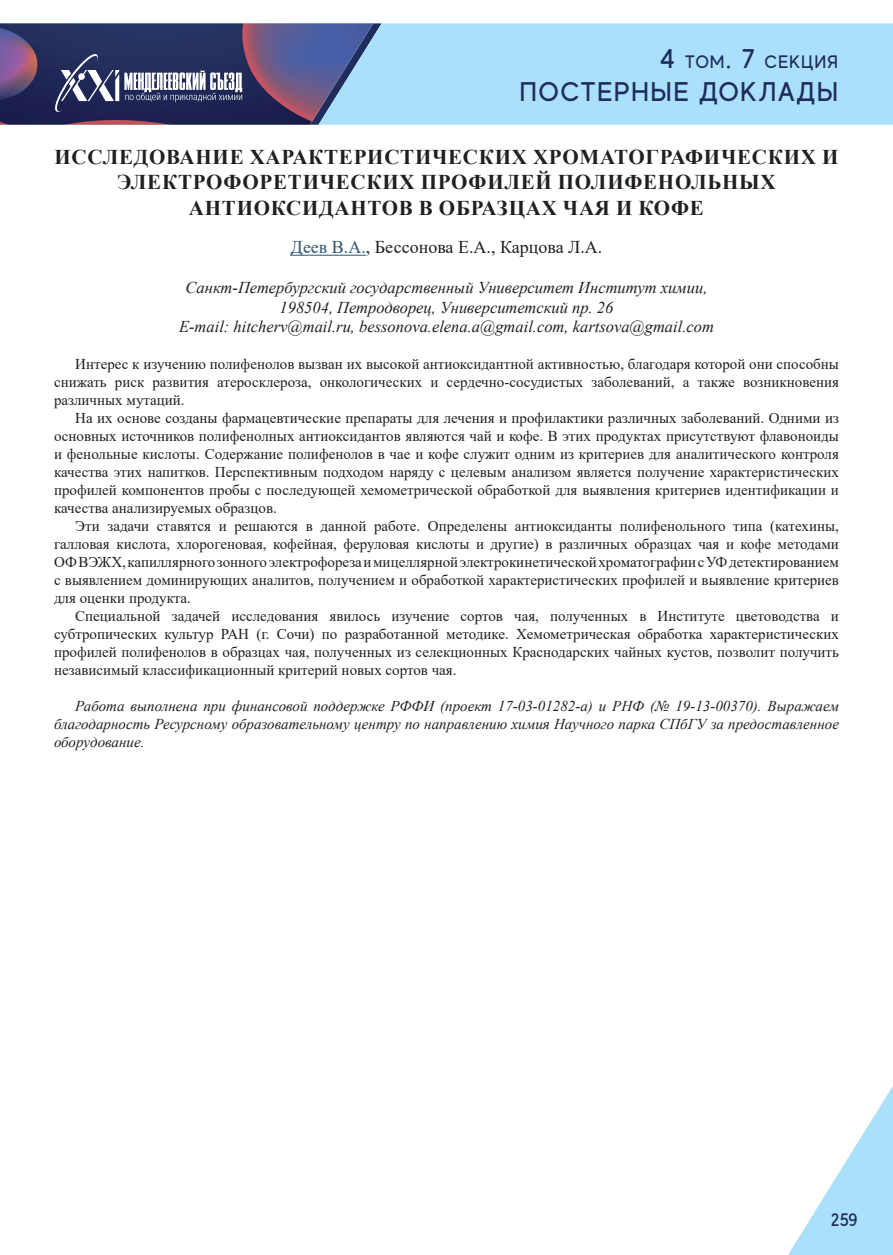
<style>
.page{position:relative;width:893px;height:1255px;background:#fff}
.page>*{position:absolute;margin:0;border:0;box-sizing:border-box;transform-origin:0 0}
.t1{font:500 27px "MADE Evolve Sans";letter-spacing:.05em;color:#1f2c5d}
.t2{font:700 21px/25.2px "Times New Roman";letter-spacing:.035em;color:#231f20;text-align:center}
.t3{font:18px "Times New Roman";color:#231f20}
.t4{font:500 18px "MADE Evolve Sans";letter-spacing:.05em;color:#1f2c5d}
.t5{font:italic 16.5px/19.8px "Times New Roman";color:#231f20;text-align:center}
.t6{font:15px/18px "Times New Roman";color:#231f20;text-align:justify}
.t7{font:italic 15px/18px "Times New Roman";color:#231f20;text-align:justify}
.s1{font-size:27px}
.s2{color:#2e576f}
</style>
<div class="page">
<div style="left:382px;top:23px;width:511px;height:102px;background:#aae0f9"></div>
<svg style="left:788px;top:1086px;width:105px;height:168px"></svg>
<svg style="left:0;top:23px;width:382px;height:102px;background:#51547e"></svg>
<hr style="left:290px;top:255px;width:76px;height:1px;background:#2e576f">
<p class="t4" style="left:660px;top:51px;width:179px"><span class="s1">4</span> ТОМ<span class="s1">. 7</span> СЕКЦИЯ</p>
<h1 class="t1" style="left:520px;top:74px;width:320px">ПОСТЕРНЫЕ ДОКЛАДЫ</h1>
<h2 class="t2" style="left:54px;top:144px;width:785px">ИССЛЕДОВАНИЕ ХАРАКТЕРИСТИЧЕСКИХ ХРОМАТОГРАФИЧЕСКИХ И<br>ЭЛЕКТРОФОРЕТИЧЕСКИХ ПРОФИЛЕЙ ПОЛИФЕНОЛЬНЫХ<br>АНТИОКСИДАНТОВ В ОБРАЗЦАХ ЧАЯ И КОФЕ</h2>
<p class="t3" style="left:290px;top:234px;width:313px"><span class="s2">Деев В.А.</span>, Бессонова Е.А., Карцова Л.А.</p>
<p class="t5" style="left:179px;top:277px;width:536px">Санкт-Петербургский государственный Университет Институт химии,<br>198504, Петродворец, Университетский пр. 26<br>Е-mail: hitcherv@mail.ru, bessonova.elena.a@gmail.com, kartsova@gmail.com</p>
<p class="t6" style="left:54px;top:354px;width:786px;text-indent:21px">Интерес к изучению полифенолов вызван их высокой антиоксидантной активностью, благодаря которой они способны снижать риск развития атеросклероза, онкологических и сердечно-сосудистых заболеваний, а также возникновения различных мутаций.</p>
<p class="t6" style="left:54px;top:408px;width:786px;text-indent:21px">На их основе созданы фармацевтические препараты для лечения и профилактики различных заболеваний. Одними из основных источников полифенолных антиоксидантов являются чай и кофе. В этих продуктах присутствуют флавоноиды и фенольные кислоты. Содержание полифенолов в чае и кофе служит одним из критериев для аналитического контроля качества этих напитков. Перспективным подходом наряду с целевым анализом является получение характеристических профилей компонентов пробы с последующей хемометрической обработкой для выявления критериев идентификации и качества анализируемых образцов.</p>
<p class="t6" style="left:54px;top:516px;width:786px;text-indent:21px">Эти задачи ставятся и решаются в данной работе. Определены антиоксиданты полифенольного типа (катехины, галловая кислота, хлорогеновая, кофейная, феруловая кислоты и другие) в различных образцах чая и кофе методами ОФ ВЭЖХ, капиллярного зонного электрофореза и мицеллярной электрокинетической хроматографии с УФ детектированием с выявлением доминирующих аналитов, получением и обработкой характеристических профилей и выявление критериев для оценки продукта.</p>
<p class="t6" style="left:54px;top:606px;width:786px;text-indent:21px">Специальной задачей исследования явилось изучение сортов чая, полученных в Институте цветоводства и субтропических культур РАН (г. Сочи) по разработанной методике. Хемометрическая обработка характеристических профилей полифенолов в образцах чая, полученных из селекционных Краснодарских чайных кустов, позволит получить независимый классификационный критерий новых сортов чая.</p>
<p class="t7" style="left:54px;top:696px;width:786px;text-indent:21px">Работа выполнена при финансовой поддержке РФФИ (проект 17-03-01282-а) и РНФ (№ 19-13-00370). Выражаем благодарность Ресурсному образовательному центру по направлению химия Научного парка СПбГУ за предоставленное оборудование.</p>
<p class="t4" style="left:831px;top:1208px;width:28px">259</p>
</div>
